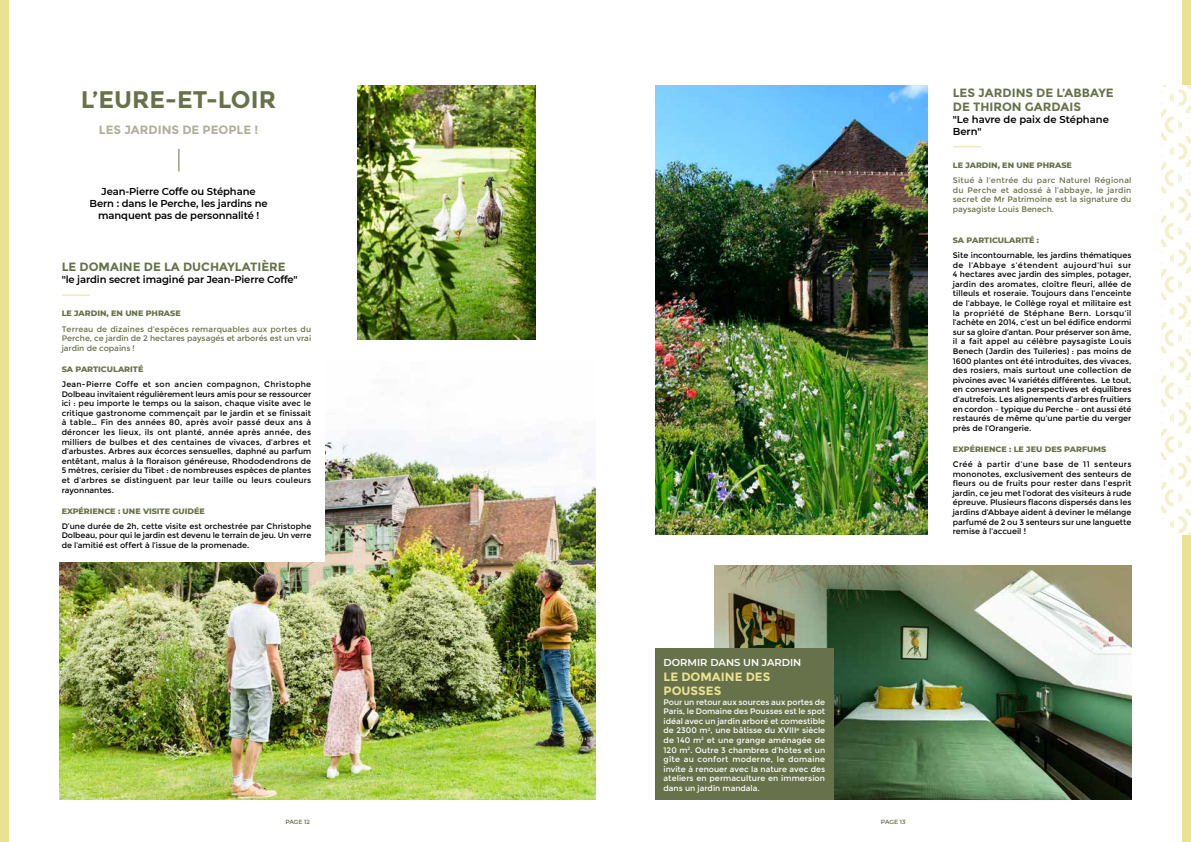
<style>
.page{position:relative;width:1191px;height:842px;background:#fff}
.page>*{position:absolute;margin:0;border:0;box-sizing:border-box;transform-origin:0 0}
.t1{font:700 24px "Montserrat";color:#68724a}
.t2{font:700 12px/14.4px "Montserrat";color:#68724a}
.t3{font:700 12px "Montserrat";color:#b0b09a}
.t4{font:700 12px/14.4px "Montserrat";color:#e9e292}
.t5{font:600 10px/12px "Montserrat";letter-spacing:-.01em;color:#000;text-align:center}
.t6{font:600 10px "Montserrat";color:#fff}
.t7{font:8px/9.6px "Montserrat";color:#000;text-align:justify}
.t8{font:8px/9.6px "Montserrat";letter-spacing:.01em;color:#fff;text-align:justify}
.t9{font:8px/9.6px "Montserrat";color:#68724a;text-align:justify}
.t10{font:800 8px "Montserrat";color:#68724a}
.t11{font:600 6px "Montserrat";letter-spacing:-.005em;color:#68724a}
</style>
<div class="page">
<div style="left:0;top:0;width:9px;height:842px;background:#e9e292"></div>
<div style="left:1182px;top:0;width:9px;height:842px;background:#e9e292"></div>
<svg style="left:179px;top:149px;width:1px;height:22px"></svg>
<img style="left:714px;top:566px;width:417px;height:233px">
<img style="left:655px;top:85px;width:272px;height:449px">
<img style="left:60px;top:431px;width:535px;height:368px">
<svg style="left:953px;top:147px;width:28px;height:1px"></svg>
<div style="left:655px;top:648px;width:178px;height:151px;background:#68724a"></div>
<div style="left:47px;top:246px;width:278px;height:316px;background:#fff"></div>
<svg style="left:62px;top:295px;width:28px;height:1px"></svg>
<img style="left:357px;top:85px;width:179px;height:254px">
<svg style="left:1161px;top:85px;width:30px;height:449px"></svg>
<h1 class="t1" style="left:81px;top:86px;width:197px">L’EURE-ET-LOIR</h1>
<h2 class="t3" style="left:99px;top:123px;width:161px">LES JARDINS DE PEOPLE !</h2>
<p class="t5" style="left:90px;top:185px;width:180px">Jean-Pierre Coffe ou Stéphane<br>Bern : dans le Perche, les jardins ne manquent pas de personnalité !</p>
<h2 class="t2" style="left:62px;top:260px;width:226px">LE DOMAINE DE LA DUCHAYLATIÈRE</h2>
<p class="t5" style="left:62px;top:273px;width:237px">"le jardin secret imaginé par Jean-Pierre Coffe"</p>
<p class="t10" style="left:62px;top:308px;width:121px">LE JARDIN, EN UNE PHRASE</p>
<p class="t9" style="left:62px;top:324px;width:251px">Terreau de dizaines d’espèces remarquables aux portes du Perche, ce jardin de 2 hectares paysagés et arborés est un vrai jardin de copains !</p>
<p class="t10" style="left:62px;top:363px;width:83px">SA PARTICULARITÉ</p>
<p class="t7" style="left:62px;top:379px;width:251px">Jean-Pierre Coffe et son ancien compagnon, Christophe Dolbeau invitaient régulièrement leurs amis pour se ressourcer ici : peu importe le temps ou la saison, chaque visite avec le critique gastronome commençait par le jardin et se finissait à table… Fin des années 80, après avoir passé deux ans à déroncer les lieux, ils ont planté, année après année, des milliers de bulbes et des centaines de vivaces, d’arbres et d’arbustes. Arbres aux écorces sensuelles, daphné au parfum entêtant, malus à la floraison généreuse, Rhododendrons de 5 mètres, cerisier du Tibet : de nombreuses espèces de plantes et d’arbres se distinguent par leur taille ou leurs couleurs rayonnantes.</p>
<p class="t10" style="left:62px;top:505px;width:145px">EXPÉRIENCE : UNE VISITE GUIDÉE</p>
<p class="t7" style="left:62px;top:521px;width:251px">D’une durée de 2h, cette visite est orchestrée par Christophe Dolbeau, pour qui le jardin est devenu le terrain de jeu. Un verre de l’amitié est offert à l’issue de la promenade.</p>
<p class="t6" style="left:663px;top:655px;width:139px">DORMIR DANS UN JARDIN</p>
<h2 class="t4" style="left:663px;top:669px;width:108px">LE DOMAINE DES<br>POUSSES</h2>
<p class="t8" style="left:663px;top:697px;width:163px">Pour un retour aux sources aux portes de Paris, le Domaine des Pousses est le spot idéal avec un jardin arboré et comestible de 2300 m<sup>2</sup>, une bâtisse du XVIII<sup>e</sup> siècle de 140 m<sup>2</sup> et une grange aménagée de 120 m<sup>2</sup>. Outre 3 chambres d’hôtes et un gîte au confort moderne, le domaine invite à renouer avec la nature avec des ateliers en permaculture en immersion dans un jardin mandala.</p>
<p class="t11" style="left:285px;top:817px;width:26px">PAGE 12</p>
<p class="t11" style="left:881px;top:817px;width:26px">PAGE 13</p>
<h2 class="t2" style="left:952px;top:85px;width:162px">LES JARDINS DE L’ABBAYE<br>DE THIRON GARDAIS</h2>
<p class="t5" style="left:952px;top:113px;width:158px;text-align:left">"Le havre de paix de Stéphane<br>Bern"</p>
<p class="t10" style="left:952px;top:159px;width:121px">LE JARDIN, EN UNE PHRASE</p>
<p class="t9" style="left:952px;top:176px;width:180px">Situé à l’entrée du parc Naturel Régional du Perche et adossé à l’abbaye, le jardin secret de Mr Patrimoine est la signature du paysagiste Louis Benech.</p>
<p class="t10" style="left:952px;top:234px;width:88px">SA PARTICULARITÉ :</p>
<p class="t7" style="left:952px;top:250px;width:180px">Site incontournable, les jardins thématiques de l’Abbaye s’étendent aujourd’hui sur 4 hectares avec jardin des simples, potager, jardin des aromates, cloître fleuri, allée de tilleuls et roseraie. Toujours dans l’enceinte de l’abbaye, le Collège royal et militaire est la propriété de Stéphane Bern. Lorsqu’il l’achète en 2014, c’est un bel édifice endormi sur sa gloire d’antan. Pour préserver son âme, il a fait appel au célèbre paysagiste Louis Benech (Jardin des Tuileries) : pas moins de 1600 plantes ont été introduites, des vivaces, des rosiers, mais surtout une collection de pivoines avec 14 variétés différentes. Le tout, en conservant les perspectives et équilibres d’autrefois. Les alignements d’arbres fruitiers en cordon – typique du Perche – ont aussi été restaurés de même qu’une partie du verger près de l’Orangerie.</p>
<p class="t10" style="left:952px;top:443px;width:155px">EXPÉRIENCE : LE JEU DES PARFUMS</p>
<p class="t7" style="left:952px;top:459px;width:180px">Créé à partir d’une base de 11 senteurs mononotes, exclusivement des senteurs de fleurs ou de fruits pour rester dans l’esprit jardin, ce jeu met l’odorat des visiteurs à rude épreuve. Plusieurs flacons dispersés dans les jardins d’Abbaye aident à deviner le mélange parfumé de 2 ou 3 senteurs sur une languette remise à l’accueil !</p>
</div>
